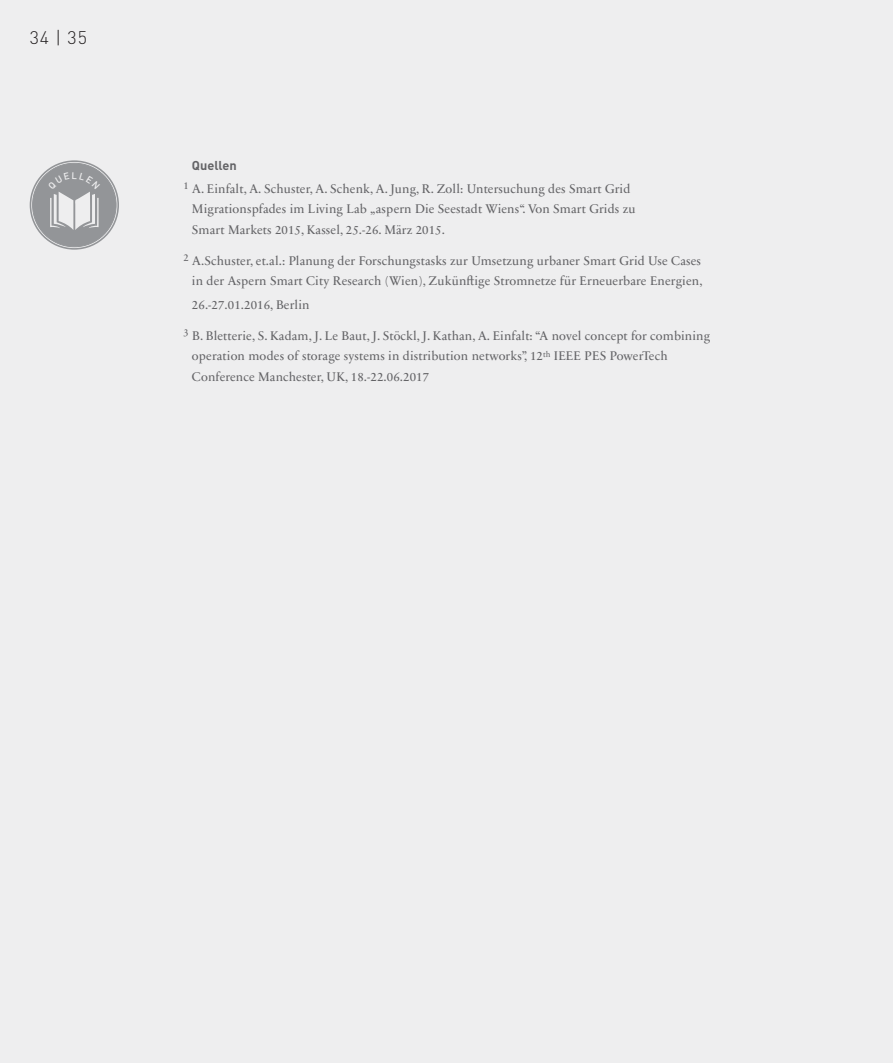
<style>
.page{position:relative;width:893px;height:1063px;background:#eeeeef}
.page>*{position:absolute;margin:0;border:0;box-sizing:border-box;transform-origin:0 0}
.t1{font:300 18px "DIN";color:#231f20}
.Lauftext{font:12.75px/20.2px "Sabon Next LT Pro";letter-spacing:.01em;color:#636366}
.Überschrift_2{font:700 12.75px "DIN";color:#636366}
</style>
<div class="page">
<div style="left:33px;top:163px;width:83px;height:84px;background:#939598;border-radius:50%"></div>
<div style="left:30px;top:160px;width:89px;height:90px;border:2px solid #939598;border-radius:50%"></div>
<svg style="left:50px;top:192px;width:49px;height:38px"></svg>
<h1 class="t1" style="left:30px;top:27px;width:59px">34 | 35</h1>
<p class="Überschrift_2" style="left:192px;top:157px;width:46px">Quellen</p>
<p class="Lauftext" style="left:192px;top:178px;width:445px;text-indent:-9px"><sup>1</sup> A. Einfalt, A. Schuster, A. Schenk, A. Jung, R. Zoll: Untersuchung des Smart Grid<br>Migrationspfades im Living Lab „aspern Die Seestadt Wiens“. Von Smart Grids zu</p>
<p class="Lauftext" style="left:192px;top:219px;width:254px">Smart Markets 2015, Kassel, 25.-26. März 2015.</p>
<p class="Lauftext" style="left:183px;top:250px;width:521px;text-align:right"><sup>2</sup> A.Schuster, et.al.: Planung der Forschungstasks zur Umsetzung urbaner Smart Grid Use Cases in der Aspern Smart City Research (Wien), Zukünftige Stromnetze für Erneuerbare Energien,</p>
<p class="Lauftext" style="left:192px;top:294px;width:119px">26.-27.01.2016, Berlin</p>
<p class="Lauftext" style="left:192px;top:325px;width:520px;text-indent:-9px"><sup>3</sup> B. Bletterie, S. Kadam, J. Le Baut, J. Stöckl, J. Kathan, A. Einfalt: “A novel concept for combining operation modes of storage systems in distribution networks”, 12<sup>th</sup> IEEE PES PowerTech<br>Conference Manchester, UK, 18.-22.06.2017</p>
</div>
